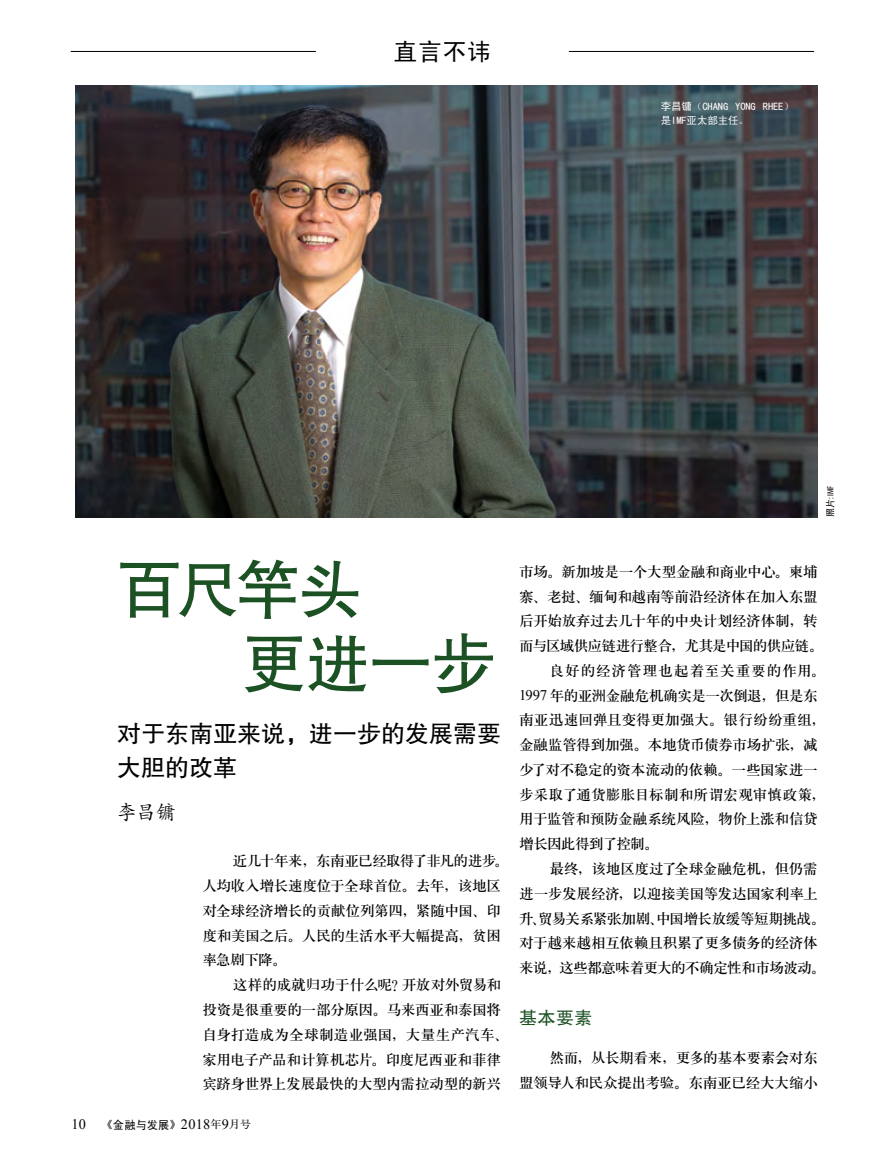
<style>
.page{position:relative;width:872px;height:1170px;background:#fff}
.page>*{position:absolute;margin:0;border:0;box-sizing:border-box;transform-origin:0 0}
.t1{font:64.5px/73.8px "FZHTJW GB1 0";letter-spacing:-.035em;color:#1c5124}
.t2{font:24px/34.5px "FZHTK GBK1 0";color:#000}
.t3{font:24px "Sim Hei";color:#000}
.t4{font:19.5px "FZKTK GBK1 0";color:#000}
.t5{font:17.7px "FZHTK GBK1 0";color:#1c5124}
.t6{font:14.7px/24.8px "H Ya 3 gj";letter-spacing:-.03em;color:#000}
.t7{font:14.7px "H Ya 3 gj";letter-spacing:-.06em;color:#000}
.t8{font:14.7px "H Ya 3 gj";letter-spacing:.005em;color:#000}
.t9{font:14.7px "H Ya 3 gj";color:#000}
.t10{font:14.7px "H Ya 3 gj";letter-spacing:.05em;color:#000}
.t11{font:14.7px "H Ya 3 gj";letter-spacing:-.055em;color:#000}
.t12{font:11.55px "Sim Hei";color:#000}
.t13{font:10.5px/13.5px "Sim Hei";letter-spacing:-.01em;color:#fff}
.t14{font:condensed 9px "Myriad Pro";color:#000}
.s1{font-family:"Times New Roman";font-size:14.55px}
.s2{font-family:"FZHTK GBK1 0";font-size:10.05px}
.s3{font-family:"Times New Roman";font-size:14.25px}
.s4{font-family:"FZS3 K GBK1 0";font-size:10.65px}
.s5{font-family:"FZHTJW GB1 0";font-stretch:normal}
.s6{font-family:"Times New Roman"}
</style>
<div class="page">
<img style="left:75px;top:85px;width:743px;height:432px">
<hr style="left:71px;top:51px;width:245px;height:1px;background:#000">
<hr style="left:569px;top:51px;width:245px;height:1px;background:#000">
<h2 class="t3" style="left:393px;top:39px;width:99px">直言不讳</h2>
<p class="t13" style="left:661px;top:100px;width:135px">李昌镛（CHANG YONG RHEE）是IMF亚太部主任。</p>
<h1 class="t1" style="left:242px;top:554px;width:255px;text-indent:-125px">百尺竿头<br>更进一步</h1>
<h2 class="t2" style="left:117px;top:716px;width:385px">对于东南亚来说，进一步的发展需要大胆的改革</h2>
<h3 class="t4" style="left:117px;top:802px;width:60px">李昌镛</h3>
<p class="t6" style="left:202px;top:848px;width:308px;text-indent:31px">近几十年来，东南亚已经取得了非凡的进步。人均收入增长速度位于全球首位。去年，该地区对全球经济增长的贡献位列第四，紧随中国、印度和美国之后。人民的生活水平大幅提高，贫困率急剧下降。</p>
<p class="t6" style="left:202px;top:972px;width:308px;text-indent:31px">这样的成就归功于什么呢？开放对外贸易和投资是很重要的一部分原因。马来西亚和泰国将自身打造成为全球制造业强国，大量生产汽车、家用电子产品和计算机芯片。印度尼西亚和菲律宾跻身世界上发展最快的大型内需拉动型的新兴</p>
<p class="t12" style="left:72px;top:1118px;width:181px"><span class="s1">10</span> <span class="s2">《</span>金融与发展<span class="s2">》</span> <span class="s3">2018</span><span class="s4">年</span><span class="s3">9</span><span class="s4">月号</span></p>
<p class="t14" style="left:825px;top:517px;width:34px;rotate:-90deg"><span class="s5">照片</span>: IMF</p>
<p class="t6" style="left:519px;top:559px;width:300px">市场。新加坡是一个大型金融和商业中心。柬埔</p>
<p class="t6" style="left:519px;top:583px;width:300px">寨、老挝、缅甸和越南等前沿经济体在加入东盟</p>
<p class="t6" style="left:519px;top:608px;width:300px">后开始放弃过去几十年的中央计划经济体制，转</p>
<p class="t7" style="left:519px;top:638px;width:305px">而与区域供应链进行整合，尤其是中国的供应链。</p>
<p class="t10" style="left:550px;top:663px;width:277px">良好的经济管理也起着至关重要的作用。</p>
<p class="t6" style="left:519px;top:682px;width:300px"><span class="s6">1997</span> 年的亚洲金融危机确实是一次倒退，但是东</p>
<p class="t8" style="left:519px;top:712px;width:308px">南亚迅速回弹且变得更加强大。银行纷纷重组，</p>
<p class="t6" style="left:519px;top:732px;width:300px">金融监管得到加强。本地货币债券市场扩张，减</p>
<p class="t6" style="left:519px;top:757px;width:300px">少了对不稳定的资本流动的依赖。一些国家进一</p>
<p class="t9" style="left:519px;top:786px;width:308px">步采取了通货膨胀目标制和所谓宏观审慎政策，</p>
<p class="t6" style="left:519px;top:806px;width:300px">用于监管和预防金融系统风险，物价上涨和信贷</p>
<p class="t11" style="left:519px;top:836px;width:141px">增长因此得到了控制。</p>
<p class="t6" style="left:550px;top:856px;width:270px">最终，该地区度过了全球金融危机，但仍需</p>
<p class="t6" style="left:519px;top:880px;width:300px">进一步发展经济，以迎接美国等发达国家利率上</p>
<p class="t6" style="left:519px;top:905px;width:308px">升、贸易关系紧张加剧、中国增长放缓等短期挑战。</p>
<p class="t6" style="left:519px;top:930px;width:300px">对于越来越相互依赖且积累了更多债务的经济体</p>
<p class="t6" style="left:519px;top:955px;width:308px">来说，这些都意味着更大的不确定性和市场波动。</p>
<p class="t5" style="left:519px;top:1007px;width:75px">基本要素</p>
<p class="t6" style="left:519px;top:1045px;width:300px;text-align:right">然而，从长期看来，更多的基本要素会对东<br>盟领导人和民众提出考验。东南亚已经大大缩小</p>
</div>
